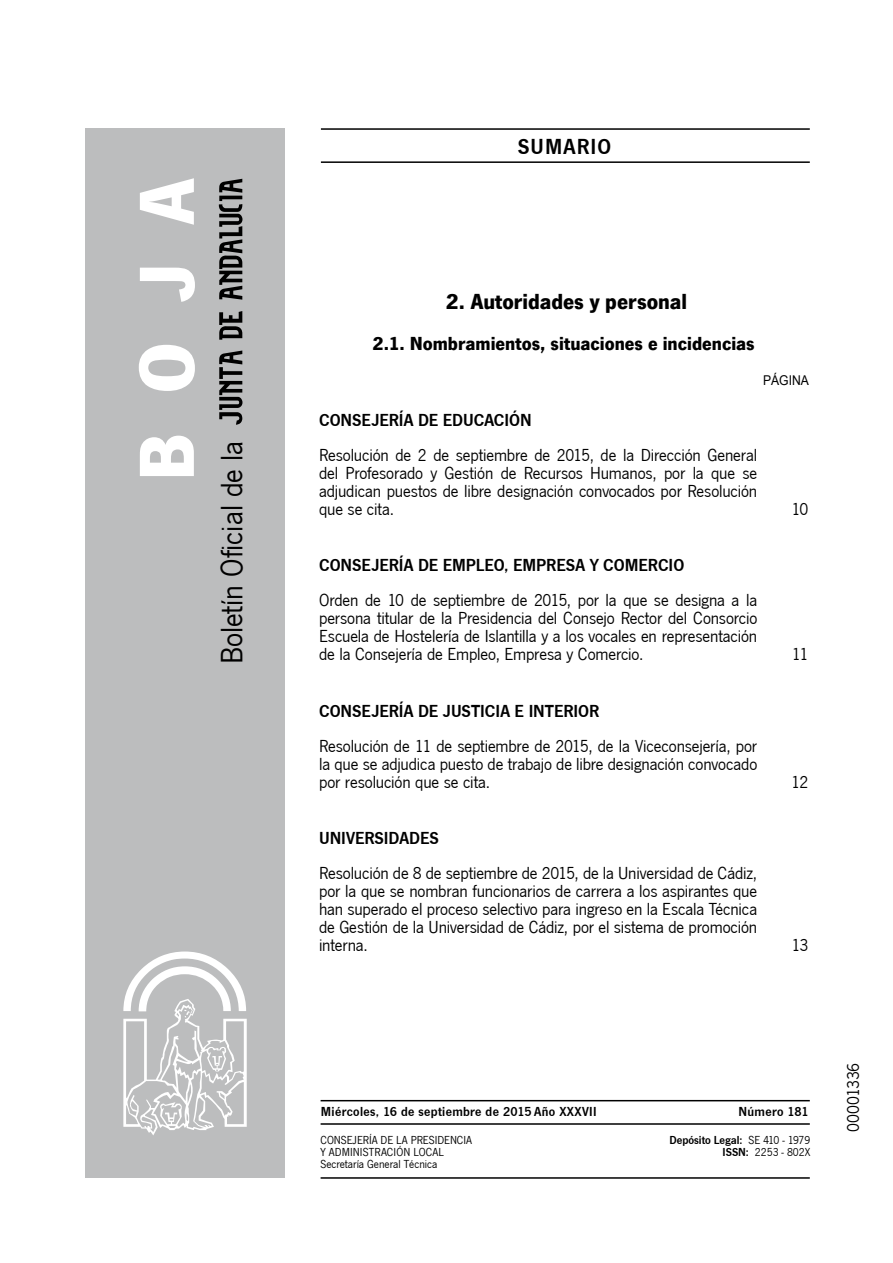
<style>
.page{position:relative;width:893px;height:1263px;background:#fff}
.page>*{position:absolute;margin:0;border:0;box-sizing:border-box;transform-origin:0 0}
.t1{font:700 81px "News Got T";color:#fff}
.t2{font:31.95px "News Got T";color:#000}
.t3{font:700 22.5px "News Got T";color:#000}
.t4{font:600 22.5px "News Got T";letter-spacing:.05em;color:#000}
.t5{font:700 19.5px "News Got T";color:#000}
.t6{font:18px/18px "News Got T";letter-spacing:-.005em;color:#000;text-align:justify}
.t7{font:600 18px "News Got T";letter-spacing:-.005em;color:#000}
.t8{font:600 13.5px "News Got T";letter-spacing:.025em;color:#000}
.t9{font:13.5px "Arial";color:#000;scale:.9 1}
.t10{font:12px/12px "News Got T";color:#000}
.t11{font:600 12px/12px "News Got T";color:#000;text-align:right}
.s1{font-weight:400}
</style>
<div class="page">
<hr style="left:321px;top:128px;width:488px;height:2px;background:#000">
<hr style="left:321px;top:161px;width:488px;height:2px;background:#000">
<div style="left:85px;top:128px;width:200px;height:1050px;background:#bcbdbe"></div>
<svg style="left:219px;top:351px;width:23px;height:74px"></svg>
<svg style="left:219px;top:311px;width:23px;height:29px"></svg>
<svg style="left:219px;top:179px;width:23px;height:121px"></svg>
<svg style="left:123px;top:952px;width:124px;height:183px"></svg>
<hr style="left:320px;top:1100px;width:489px;height:1px;background:#000">
<hr style="left:320px;top:1177px;width:489px;height:2px;background:#000">
<hr style="left:320px;top:1123px;width:489px;height:2px;background:#000">
<h1 class="t1" style="left:119px;top:481px;width:305px;rotate:-90deg">BOJA</h1>
<h2 class="t2" style="left:214px;top:664px;width:225px;rotate:-90deg">Boletín Oficial de la</h2>
<p class="t4" style="left:517px;top:134px;width:95px">SUMARIO</p>
<p class="t3" style="left:446px;top:288px;width:243px">2. Autoridades y personal</p>
<p class="t5" style="left:372px;top:332px;width:384px">2.1. Nombramientos, situaciones e incidencias</p>
<p class="t9" style="left:763px;top:371px;width:53px">PÁGINA</p>
<p class="t7" style="left:319px;top:410px;width:134px">CONSEJERÍA DE EDUCACI</p>
<p class="t7" style="left:509px;top:410px;width:21px">ÓN</p>
<p class="t6" style="left:319px;top:446px;width:439px">Resolución de 2 de septiembre de 2015, de la Dirección General del Profesorado y Gestión de Recursos Humanos, por la que se adjudican puestos de libre designación convocados por Resolución que se cita.</p>
<p class="t7" style="left:319px;top:555px;width:339px">CONSEJERÍA DE EM PLEO, EM PRESA Y COM ERCIO</p>
<p class="t6" style="left:319px;top:592px;width:439px">Orden de 10 de septiembre de 2015, por la que se designa a la persona titular de la Presidencia del Consejo Rector del Consorcio Escuela de Hostelería de Islantilla y a los vocales en representación de la Consejería de Empleo, Empresa y Comercio.</p>
<p class="t7" style="left:319px;top:700px;width:170px">CONSEJERÍA DE JUSTICIA</p>
<p class="t7" style="left:514px;top:700px;width:59px">E INTERIOR</p>
<p class="t6" style="left:319px;top:737px;width:439px">Resolución de 11 de septiembre de 2015, de la Viceconsejería, por la que se adjudica puesto de trabajo de libre designación convocado por resolución que se cita.</p>
<p class="t7" style="left:319px;top:828px;width:56px">UNIVERSIDAD</p>
<p class="t7" style="left:420px;top:828px;width:18px">ES</p>
<p class="t6" style="left:319px;top:864px;width:439px">Resolución de 8 de septiembre de 2015, de la Universidad de Cádiz, por la que se nombran funcionarios de carrera a los aspirantes que han superado el proceso selectivo para ingreso en la Escala Técnica de Gestión de la Universidad de Cádiz, por el sistema de promoción interna.</p>
<p class="t6" style="left:791px;top:501px;width:18px">10</p>
<p class="t6" style="left:792px;top:646px;width:18px">11</p>
<p class="t6" style="left:791px;top:773px;width:19px">12</p>
<p class="t6" style="left:791px;top:936px;width:18px">13</p>
<p class="t8" style="left:321px;top:1104px;width:277px">MIÉRCOLES, 16 DE SEPTIEMBRE DE 2015 AÑO XXXVII</p>
<p class="t8" style="left:738px;top:1104px;width:72px">NÚMERO 181</p>
<p class="t10" style="left:320px;top:1134px;width:153px">CONSEJERÍA DE LA PRESIDENCIA<br>Y ADMINISTRACIÓN LOCAL<br>Secretaría General Técnica</p>
<p class="t11" style="left:669px;top:1134px;width:142px">DEPÓSITO LEGAL: <span class="s1">SE 410 - 1979<br></span>ISSN: <span class="s1">2253 - 802X</span></p>
<p class="t6" style="left:844px;top:1132px;width:70px;rotate:-90deg">00001336</p>
</div>
